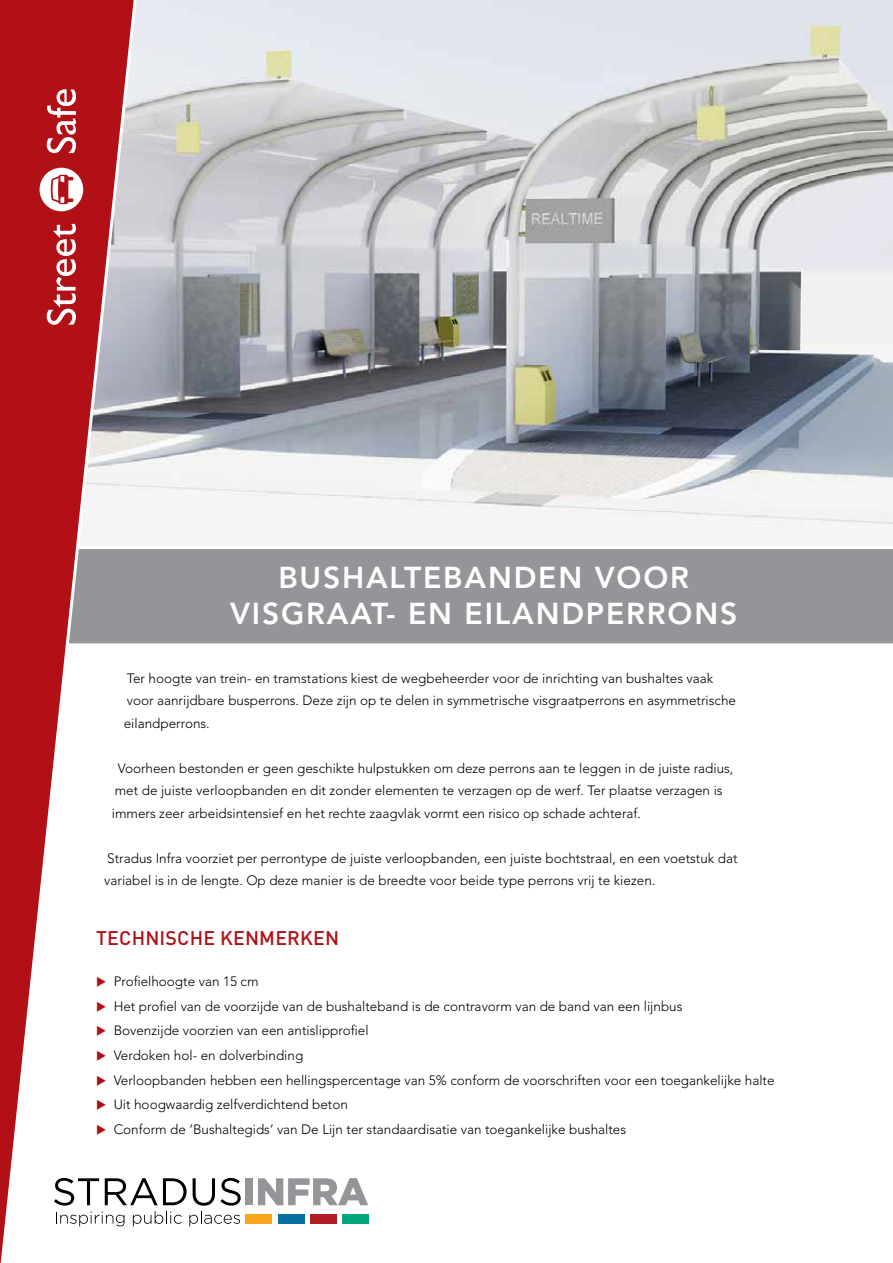
<style>
.page{position:relative;width:893px;height:1263px;background:#fff}
.page>*{position:absolute;margin:0;border:0;box-sizing:border-box;transform-origin:0 0}
.t1{font:800 30px/36px "Avenir LT";letter-spacing:.06em;color:#fff;text-align:center}
.t2{font:500 19.5px "DINOT";letter-spacing:.01em;color:#b11116}
.t3{font:300 13.5px/22.5px "Avenir LT";color:#000}
.s1{color:#b11116}
</style>
<div class="page">
<img style="left:140px;top:0;width:753px;height:526px">
<div style="left:140px;top:549px;width:753px;height:95px;background:#939598"></div>
<div style="left:246px;top:1178px;width:7px;height:27px;background:#939598"></div>
<svg style="left:258px;top:1178px;width:110px;height:27px"></svg>
<div style="left:343px;top:1214px;width:26px;height:10px;background:#03a77e"></div>
<div style="left:310px;top:1214px;width:26px;height:10px;background:#b11f24"></div>
<div style="left:246px;top:1214px;width:26px;height:10px;background:#faa71c"></div>
<div style="left:278px;top:1214px;width:26px;height:10px;background:#0670a1"></div>
<svg style="left:140px;top:1178px;width:101px;height:48px"></svg>
<svg style="left:0;top:0;width:140px;height:1263px"></svg>
<svg style="left:40px;top:168px;width:43px;height:43px"></svg>
<svg style="left:47px;top:89px;width:29px;height:64px"></svg>
<svg style="left:47px;top:224px;width:29px;height:101px"></svg>
<h1 class="t1" style="left:230px;top:560px;width:509px">BUSHALTEBANDEN VOOR<br>VISGRAAT- EN EILANDPERRONS</h1>
<p class="t3" style="left:124px;top:667px;width:614px">Ter hoogte van trein- en tramstations kiest de wegbeheerder voor de inrichting van bushaltes vaak voor aanrijdbare busperrons. Deze zijn op te delen in symmetrische visgraatperrons en asymmetrische eilandperrons.</p>
<p class="t3" style="left:112px;top:757px;width:623px;text-indent:6px">Voorheen bestonden er geen geschikte hulpstukken om deze perrons aan te leggen in de juiste radius, met de juiste verloopbanden en dit zonder elementen te verzagen op de werf. Ter plaatse verzagen is immers zeer arbeidsintensief en het rechte zaagvlak vormt een risico op schade achteraf.</p>
<p class="t3" style="left:104px;top:847px;width:635px">Stradus Infra voorziet per perrontype de juiste verloopbanden, een juiste bochtstraal, en een voetstuk dat variabel is in de lengte. Op deze manier is de breedte voor beide type perrons vrij te kiezen.</p>
<h2 class="t2" style="left:96px;top:925px;width:245px">TECHNISCHE KENMERKEN</h2>
<p class="t3" style="left:96px;top:970px;width:164px"><span class="s1">◆</span> Profielhoogte van 15 cm</p>
<p class="t3" style="left:96px;top:995px;width:588px"><span class="s1">◆</span> Het profiel van de voorzijde van de bushalteband is de contravorm van de band van een lijnbus</p>
<p class="t3" style="left:96px;top:1019px;width:274px"><span class="s1">◆</span> Bovenzijde voorzien van een antislipprofiel</p>
<p class="t3" style="left:96px;top:1044px;width:209px"><span class="s1">◆</span> Verdoken hol- en dolverbinding</p>
<p class="t3" style="left:96px;top:1069px;width:680px"><span class="s1">◆</span> Verloopbanden hebben een hellingspercentage van 5% conform de voorschriften voor een toegankelijke halte</p>
<p class="t3" style="left:96px;top:1093px;width:253px"><span class="s1">◆</span> Uit hoogwaardig zelfverdichtend beton</p>
<p class="t3" style="left:96px;top:1118px;width:532px"><span class="s1">◆</span> Conform de ‘Bushaltegids’ van De Lijn ter standaardisatie van toegankelijke bushaltes</p>
</div>
